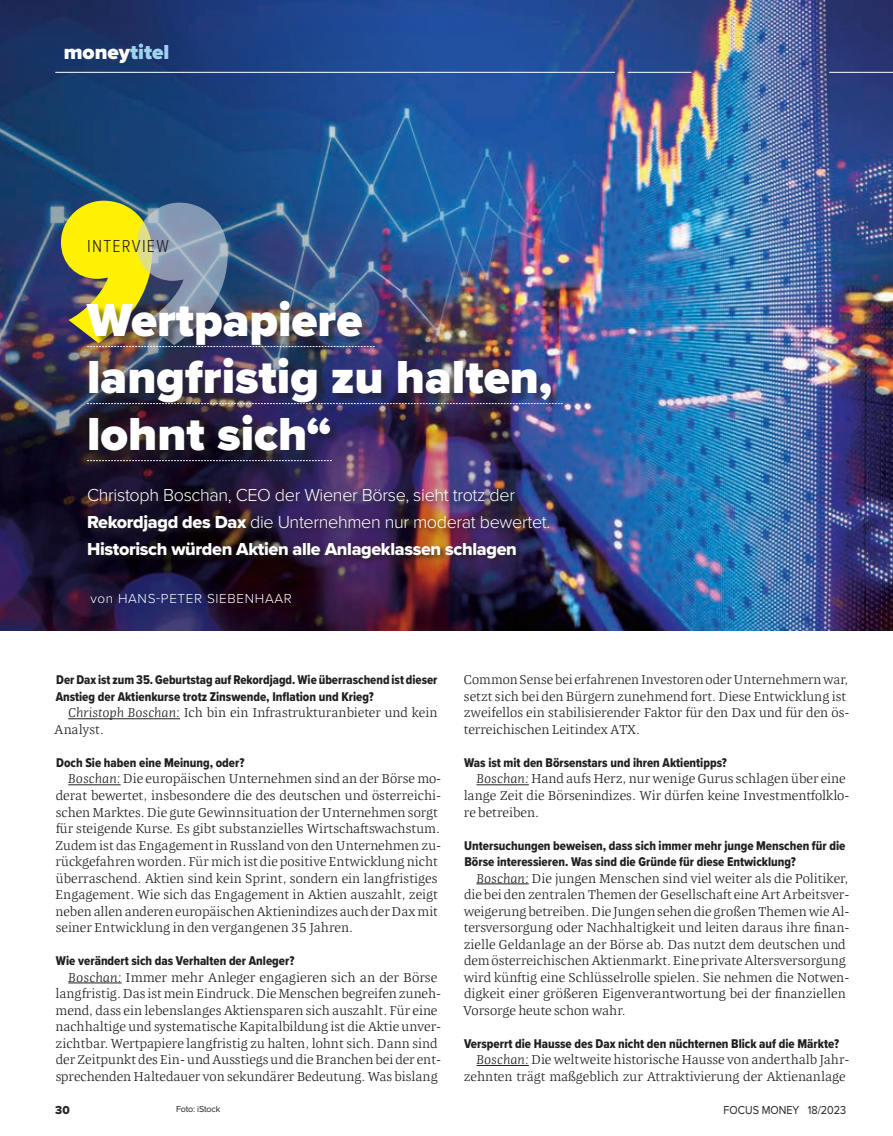
<style>
.page{position:relative;width:893px;height:1136px;background:#fff}
.page>*{position:absolute;margin:0;border:0;box-sizing:border-box;transform-origin:0 0}
.t1{font:900 48px/57px "Proxima Nova";color:#fff}
.t2{font:900 21px "Proxima Nova";color:#fff}
.t3{font:300 18px/27px "Proxima Nova";letter-spacing:-.02em;color:#fff}
.t4{font:18px "Proxima Nova Extrabld";letter-spacing:-.02em;color:#fff}
.t5{font:300 18px "Proxima Nova Cond";letter-spacing:.07em;color:#231f20}
.t6{font:300 13.5px "Proxima Nova";letter-spacing:.05em;color:#fff}
.t7{font:300 13.2px/16.5px "Quador";color:#231f20}
.t8{font:13.2px/16.5px "Proxima Nova Cond Extrabld";color:#231f20}
.t9{font:12px "Proxima Nova";color:#231f20;scale:.9 1}
.t10{font:12px "Proxima Nova Extrabld";color:#231f20}
.t11{font:9px "Proxima Nova";letter-spacing:-.02em;color:#231f20}
.s1{color:#9ed3f1}
.s2{font-family:"Proxima Nova Extrabld";font-weight:400}
.s3{font-style:italic}
</style>
<div class="page">
<img style="left:519px;top:0;width:374px;height:630px">
<img style="left:0;top:0;width:519px;height:630px">
<hr style="left:55px;top:72px;width:560px;height:1px;background:#fff">
<hr style="left:829px;top:72px;width:64px;height:1px;background:#fff">
<hr style="left:628px;top:72px;width:63px;height:1px;background:#fff">
<div style="left:88px;top:302px;width:485px;height:169px;background:#231f20;opacity:.5"></div>
<img style="left:61px;top:201px;width:314px;height:146px">
<svg style="left:87px;top:403px;width:476px;height:1px"></svg>
<svg style="left:87px;top:460px;width:245px;height:1px"></svg>
<div style="left:87px;top:486px;width:469px;height:79px;background:#231f20;opacity:.75"></div>
<hr style="left:68px;top:718px;width:112px;height:1px;background:#231f20">
<hr style="left:68px;top:784px;width:53px;height:1px;background:#231f20">
<hr style="left:68px;top:982px;width:54px;height:1px;background:#231f20">
<hr style="left:476px;top:784px;width:53px;height:1px;background:#231f20">
<hr style="left:476px;top:883px;width:53px;height:1px;background:#231f20">
<hr style="left:476px;top:1064px;width:53px;height:1px;background:#231f20">
<h2 class="t2" style="left:64px;top:36px;width:107px">money<span class="s1">titel</span></h2>
<h3 class="t5" style="left:87px;top:233px;width:83px">INTERVIEW</h3>
<h1 class="t1" style="left:87px;top:291px;width:467px">Wertpapiere langfristig zu halten, lohnt sich“</h1>
<h3 class="t3" style="left:87px;top:480px;width:465px">Christoph Boschan, CEO der Wiener Börse, sieht trotz der<br><span class="s2">Rekordjagd des Dax</span> die Unternehmen nur moderat bewertet.</h3>
<h3 class="t4" style="left:87px;top:535px;width:431px">Historisch würden Aktien alle Anlageklassen schlagen</h3>
<p class="t6" style="left:90px;top:588px;width:203px">von HANS-PETER SIEBENHAAR</p>
<p class="t8" style="left:56px;top:671px;width:383px">Der Dax ist zum 35. Geburtstag auf Rekordjagd. Wie überraschend ist dieser<br>Anstieg der Aktienkurse trotz Zinswende, Inflation und Krieg?</p>
<p class="t7" style="left:54px;top:704px;width:385px;text-indent:14px"><span class="s3">Christoph Boschan:</span> Ich bin ein Infrastrukturanbieter und kein<br>Analyst.</p>
<p class="t8" style="left:56px;top:754px;width:190px">Doch Sie haben eine Meinung, oder?</p>
<p class="t7" style="left:55px;top:770px;width:388px;text-indent:13px"><span class="s3">Boschan:</span> Die europäischen Unternehmen sind an der Börse mo&shy;derat bewertet, insbesondere die des deutschen und österreichi&shy;schen Marktes. Die gute Gewinnsituation der Unternehmen sorgt für steigende Kurse. Es gibt substanzielles Wirtschaftswachstum.<br>Zudem ist das Engagement in Russland von den Unternehmen zu&shy;rückgefahren worden. Für mich ist die positive Entwicklung nicht überraschend. Aktien sind kein Sprint, sondern ein langfristiges Engagement. Wie sich das Engagement in Aktien auszahlt, zeigt neben allen anderen europäischen Aktienindizes auch der Dax mit seiner Entwicklung in den vergangenen 35 Jahren.</p>
<p class="t8" style="left:56px;top:952px;width:240px">Wie verändert sich das Verhalten der Anleger?</p>
<p class="t7" style="left:55px;top:968px;width:387px;text-indent:13px"><span class="s3">Boschan:</span> Immer mehr Anleger engagieren sich an der Börse langfristig. Das ist mein Eindruck. Die Menschen begreifen zuneh&shy;mend, dass ein lebenslanges Aktiensparen sich auszahlt. Für eine nachhaltige und systematische Kapitalbildung ist die Aktie unver&shy;zichtbar. Wertpapiere langfristig zu halten, lohnt sich. Dann sind der Zeitpunkt des Ein- und Ausstiegs und die Branchen bei der ent&shy;sprechenden Haltedauer von sekundärer Bedeutung. Was bislang</p>
<p class="t7" style="left:464px;top:671px;width:387px">Common Sense bei erfahrenen Investoren oder Unternehmern war, setzt sich bei den Bürgern zunehmend fort. Diese Entwicklung ist zweifellos ein stabilisierender Faktor für den Dax und für den ös&shy;terreichischen Leitindex ATX.</p>
<p class="t8" style="left:464px;top:754px;width:264px">Was ist mit den Börsenstars und ihren Aktientipps?</p>
<p class="t7" style="left:464px;top:770px;width:387px;text-indent:13px"><span class="s3">Boschan:</span> Hand aufs Herz, nur wenige Gurus schlagen über eine lange Zeit die Börsenindizes. Wir dürfen keine Investmentfolklo&shy;re betreiben.</p>
<p class="t8" style="left:464px;top:836px;width:383px">Untersuchungen beweisen, dass sich immer mehr junge Menschen für die<br>Börse interessieren. Was sind die Gründe für diese Entwicklung?</p>
<p class="t7" style="left:463px;top:869px;width:388px;text-indent:13px"><span class="s3">Boschan:</span> Die jungen Menschen sind viel weiter als die Politiker, die bei den zentralen Themen der Gesellschaft eine Art Arbeitsver&shy;weigerung betreiben. Die Jungen sehen die großen Themen wie Al&shy;tersversorgung oder Nachhaltigkeit und leiten daraus ihre finan&shy;zielle Geldanlage an der Börse ab. Das nutzt dem deutschen und dem österreichischen Aktienmarkt. Eine private Altersversorgung wird künftig eine Schlüsselrolle spielen. Sie nehmen die Notwen&shy;digkeit einer größeren Eigenverantwortung bei der finanziellen Vorsorge heute schon wahr.</p>
<p class="t8" style="left:464px;top:1034px;width:376px">Versperrt die Hausse des Dax nicht den nüchternen Blick auf die Märkte?</p>
<p class="t7" style="left:464px;top:1050px;width:387px;text-align:right"><span class="s3">Boschan:</span> Die weltweite historische Hausse von anderthalb Jahr&shy;zehnten trägt maßgeblich zur Attraktivierung der Aktienanlage</p>
<p class="t10" style="left:55px;top:1100px;width:16px">30</p>
<p class="t11" style="left:176px;top:1101px;width:46px">Foto: iStock</p>
<p class="t9" style="left:724px;top:1100px;width:138px">FOCUS MONEY 18/2023</p>
</div>
